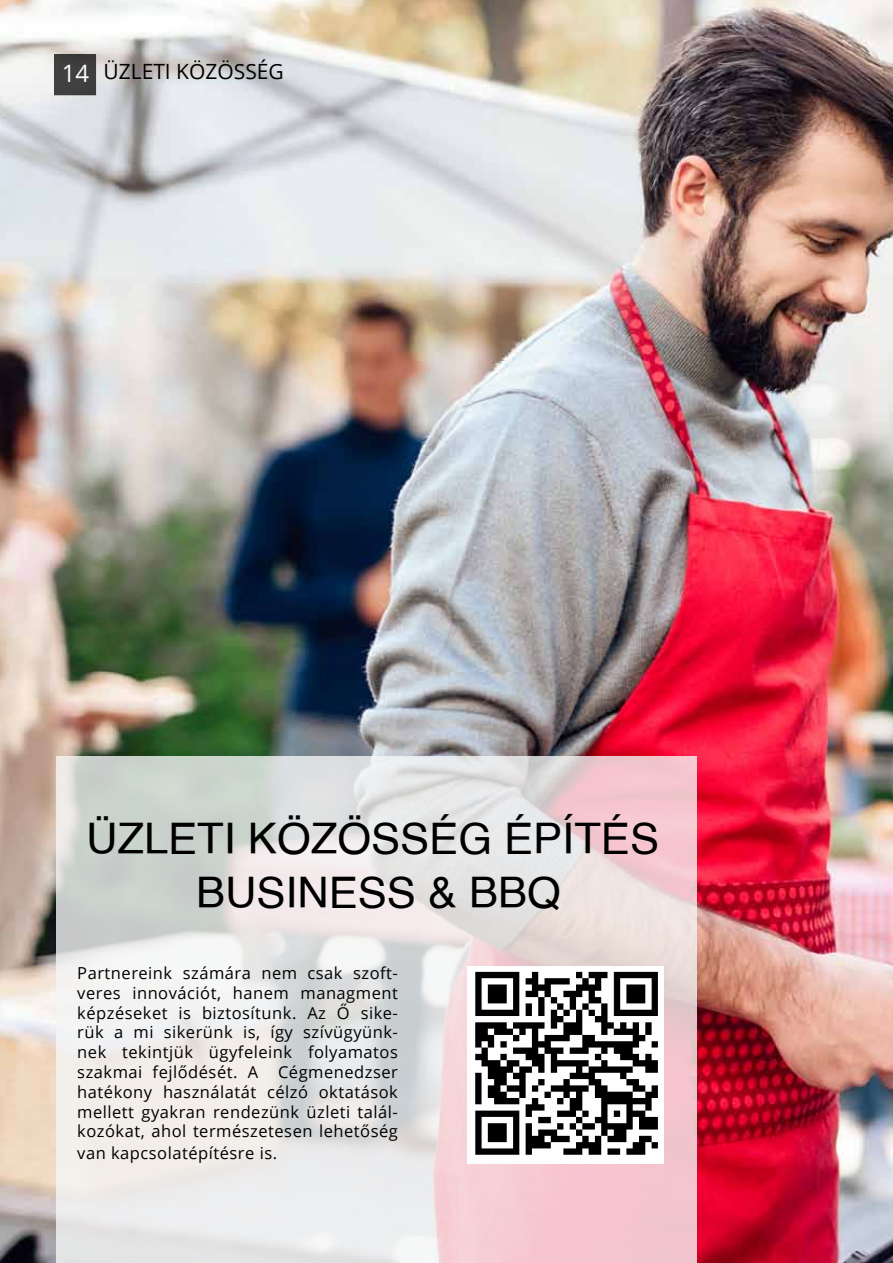
<style>
.page{position:relative;width:893px;height:1263px;background:#fff}
.page>*{position:absolute;margin:0;border:0;box-sizing:border-box;transform-origin:0 0}
.t1{font:43.5px/54px "Helvetica";color:#000;text-align:center}
.t2{font:21px "Open Sans";color:#000}
.t3{font:16.5px/19.8px "Open Sans";letter-spacing:.03em;color:#000;text-align:justify}
.s1{font-size:24px;color:#fff}
</style>
<div class="page">
<img style="left:0;top:0;width:893px;height:1263px">
<svg style="left:56px;top:756px;width:640px;height:507px;background:#e7dedf"></svg>
<div style="left:55px;top:55px;width:40px;height:40px;background:#3f3f3f"></div>
<div style="left:54px;top:54px;width:42px;height:41px;border:2px solid #000"></div>
<img style="left:467px;top:966px;width:196px;height:197px">
<p class="t2" style="left:62px;top:57px;width:224px"><span class="s1">14</span> ÜZLETI KÖZÖSSÉG</p>
<h1 class="t1" style="left:86px;top:813px;width:574px">ÜZLETI KÖZÖSSÉG ÉPÍTÉS<br>BUSINESS &amp; BBQ</h1>
<p class="t3" style="left:77px;top:963px;width:322px">Partnereink számára nem csak szoft&shy;veres innovációt, hanem managment képzéseket is biztosítunk. Az Ő sike&shy;rük a mi sikerünk is, így szívügyünk&shy;nek tekintjük ügyfeleink folyamatos szakmai fejlődését. A Cégmenedzser hatékony használatát célzó oktatások mellett gyakran rendezünk üzleti talál&shy;kozókat, ahol természetesen lehetőség</p>
<p class="t3" style="left:77px;top:1143px;width:201px">van kapcsolatépítésre is.</p>
</div>
